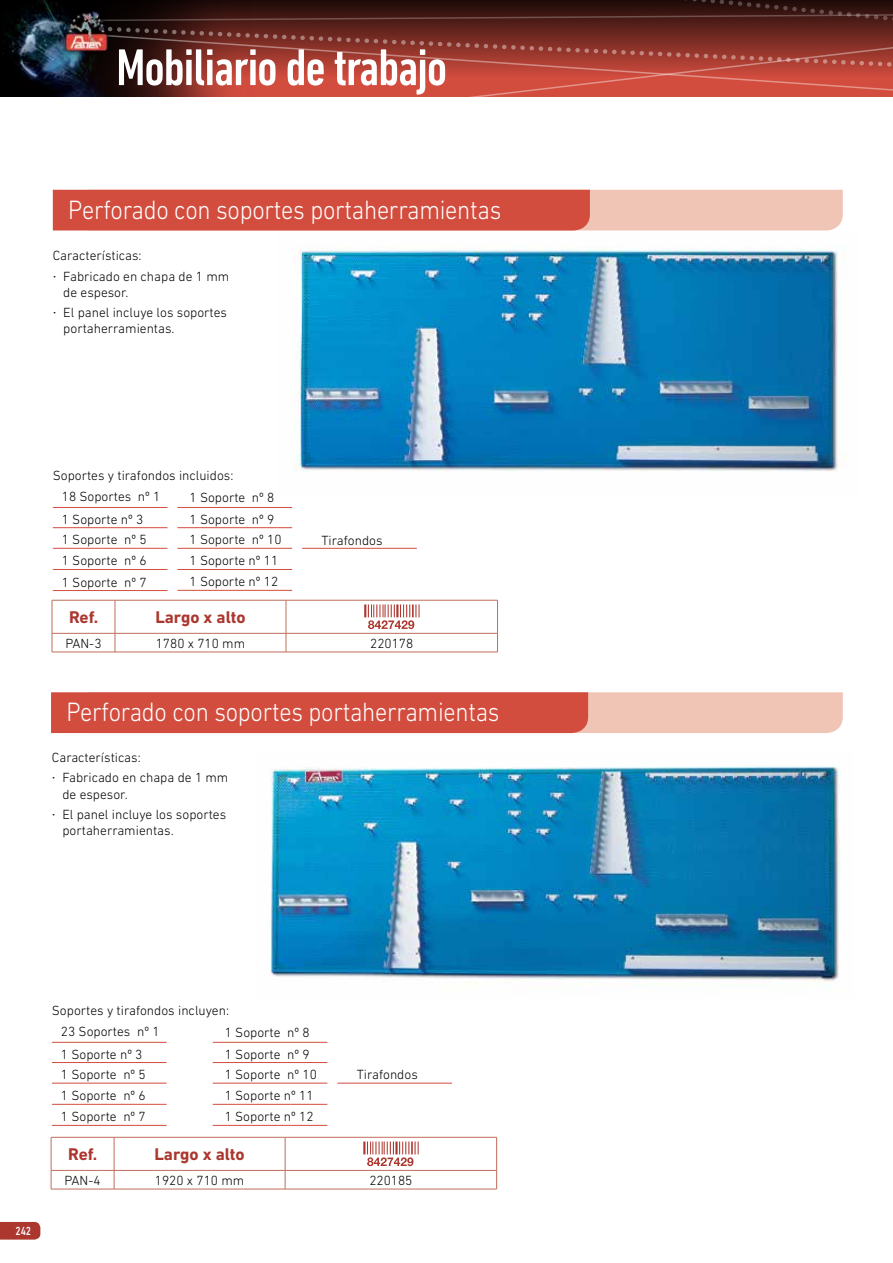
<style>
.page{position:relative;width:893px;height:1263px;background:#fff}
.page>*{position:absolute;margin:0;border:0;box-sizing:border-box;transform-origin:0 0}
.t1{font:500 condensed 52.5px "DIN Next LT Pro";letter-spacing:-.02em;color:#fff}
.t2{font:300 27px "DIN Next LT Pro";letter-spacing:-.01em;color:#fff;scale:.9 1}
.t3{font:700 17.25px "DIN Next LT Pro";color:#ac372f}
.t4{font:300 13.5px/20.4px "DIN Next LT Pro";color:#000}
.t5{font:500 12px "DIN Next LT Pro";color:#fff;scale:.8 1}
.s1{font-family:"Helvetica Neue"}
</style>
<div class="page">
<img style="left:0;top:0;width:287px;height:97px">
<svg style="left:105px;top:31px;width:320px;height:66px;background:#8c352c"></svg>
<svg style="left:94px;top:7px;width:331px;height:24px;background:#3e1915"></svg>
<svg style="left:425px;top:0;width:468px;height:97px;background:#8b362d"></svg>
<img style="left:64px;top:9px;width:47px;height:45px">
<svg style="left:0;top:1222px;width:40px;height:17px"></svg>
<img style="left:294px;top:246px;width:553px;height:226px">
<img style="left:270px;top:766px;width:570px;height:216px">
<svg style="left:53px;top:190px;width:790px;height:40px;background:#dc7365"></svg>
<svg style="left:51px;top:692px;width:792px;height:41px;background:#dc7365"></svg>
<hr style="left:52px;top:652px;width:63px;height:1px;background:#c06d5a">
<hr style="left:115px;top:652px;width:171px;height:1px;background:#c06d5a">
<hr style="left:286px;top:652px;width:212px;height:1px;background:#c06d5a">
<svg style="left:52px;top:600px;width:446px;height:52px"></svg>
<hr style="left:51px;top:1189px;width:63px;height:1px;background:#c06d5a">
<hr style="left:114px;top:1189px;width:171px;height:1px;background:#c06d5a">
<hr style="left:285px;top:1189px;width:212px;height:1px;background:#c06d5a">
<svg style="left:51px;top:1137px;width:446px;height:52px"></svg>
<hr style="left:53px;top:507px;width:114px;height:1px;background:#d34d3f">
<hr style="left:52px;top:1042px;width:115px;height:1px;background:#d34d3f">
<hr style="left:53px;top:527px;width:114px;height:1px;background:#d34d3f">
<hr style="left:52px;top:1062px;width:115px;height:1px;background:#d34d3f">
<hr style="left:53px;top:548px;width:114px;height:1px;background:#d34d3f">
<hr style="left:52px;top:1083px;width:115px;height:1px;background:#d34d3f">
<hr style="left:53px;top:569px;width:114px;height:1px;background:#d34d3f">
<hr style="left:52px;top:1104px;width:115px;height:1px;background:#d34d3f">
<hr style="left:53px;top:590px;width:114px;height:1px;background:#d34d3f">
<hr style="left:52px;top:1125px;width:115px;height:1px;background:#d34d3f">
<hr style="left:177px;top:507px;width:115px;height:1px;background:#d34d3f">
<hr style="left:213px;top:1042px;width:114px;height:1px;background:#d34d3f">
<hr style="left:177px;top:527px;width:115px;height:1px;background:#d34d3f">
<hr style="left:213px;top:1062px;width:114px;height:1px;background:#d34d3f">
<hr style="left:177px;top:548px;width:115px;height:1px;background:#d34d3f">
<hr style="left:213px;top:1083px;width:114px;height:1px;background:#d34d3f">
<hr style="left:177px;top:569px;width:115px;height:1px;background:#d34d3f">
<hr style="left:177px;top:590px;width:115px;height:1px;background:#d34d3f">
<hr style="left:213px;top:1104px;width:114px;height:1px;background:#d34d3f">
<hr style="left:213px;top:1125px;width:114px;height:1px;background:#d34d3f">
<hr style="left:302px;top:548px;width:115px;height:1px;background:#d34d3f">
<hr style="left:337px;top:1083px;width:115px;height:1px;background:#d34d3f">
<h1 class="t1" style="left:116px;top:38px;width:332px">Mobiliario de trabajo</h1>
<h2 class="t2" style="left:68px;top:194px;width:483px">Perforado con soportes portaherramientas</h2>
<p class="t4" style="left:53px;top:245px;width:178px">Características:<br><span class="s1">·</span> Fabricado en chapa de 1 mm</p>
<p class="t4" style="left:53px;top:282px;width:176px;text-indent:11px">de espesor.<br><span class="s1">·</span> El panel incluye los soportes</p>
<p class="t4" style="left:63px;top:318px;width:113px">portaherramientas.</p>
<p class="t4" style="left:53px;top:465px;width:182px">Soportes y tirafondos incluidos:</p>
<p class="t4" style="left:62px;top:486px;width:100px">18 Soportes nº 1</p>
<p class="t4" style="left:190px;top:487px;width:86px">1 Soporte nº 8</p>
<p class="t4" style="left:62px;top:509px;width:83px">1 Soporte nº 3</p>
<p class="t4" style="left:190px;top:509px;width:86px">1 Soporte nº 9</p>
<p class="t4" style="left:62px;top:529px;width:86px">1 Soporte nº 5</p>
<p class="t4" style="left:190px;top:529px;width:94px">1 Soporte nº 10</p>
<p class="t4" style="left:321px;top:529px;width:63px">Tirafondos</p>
<p class="t4" style="left:62px;top:550px;width:86px">1 Soporte nº 6</p>
<p class="t4" style="left:62px;top:572px;width:86px">1 Soporte nº 7</p>
<p class="t4" style="left:190px;top:550px;width:90px;line-height:20.9px">1 Soporte nº 11<br>1 Soporte nº 12</p>
<p class="t3" style="left:69px;top:607px;width:31px">Ref.</p>
<p class="t3" style="left:155px;top:607px;width:92px">Largo x alto</p>
<p class="t4" style="left:65px;top:633px;width:38px">PAN-3</p>
<p class="t4" style="left:156px;top:633px;width:91px">1780 x 710 mm</p>
<p class="t4" style="left:370px;top:633px;width:45px">220178</p>
<h2 class="t2" style="left:66px;top:696px;width:483px">Perforado con soportes portaherramientas</h2>
<p class="t4" style="left:52px;top:747px;width:178px">Características:<br><span class="s1">·</span> Fabricado en chapa de 1 mm</p>
<p class="t4" style="left:52px;top:783px;width:176px;text-indent:11px">de espesor.<br><span class="s1">·</span> El panel incluye los soportes</p>
<p class="t4" style="left:62px;top:820px;width:113px">portaherramientas.</p>
<p class="t5" style="left:15px;top:1223px;width:21px">242</p>
<p class="t4" style="left:52px;top:1000px;width:179px">Soportes y tirafondos incluyen:</p>
<p class="t4" style="left:61px;top:1021px;width:100px">23 Soportes nº 1</p>
<p class="t4" style="left:225px;top:1022px;width:86px">1 Soporte nº 8</p>
<p class="t4" style="left:61px;top:1044px;width:83px">1 Soporte nº 3</p>
<p class="t4" style="left:225px;top:1044px;width:86px">1 Soporte nº 9</p>
<p class="t4" style="left:61px;top:1064px;width:86px">1 Soporte nº 5</p>
<p class="t4" style="left:225px;top:1064px;width:94px">1 Soporte nº 10</p>
<p class="t4" style="left:357px;top:1064px;width:63px">Tirafondos</p>
<p class="t4" style="left:61px;top:1085px;width:86px">1 Soporte nº 6</p>
<p class="t4" style="left:61px;top:1106px;width:86px">1 Soporte nº 7</p>
<p class="t4" style="left:225px;top:1085px;width:90px;line-height:21px">1 Soporte nº 11<br>1 Soporte nº 12</p>
<p class="t3" style="left:68px;top:1144px;width:31px">Ref.</p>
<p class="t3" style="left:154px;top:1144px;width:92px">Largo x alto</p>
<p class="t4" style="left:65px;top:1170px;width:38px">PAN-4</p>
<p class="t4" style="left:155px;top:1170px;width:91px">1920 x 710 mm</p>
<p class="t4" style="left:369px;top:1170px;width:45px">220185</p>
</div>
